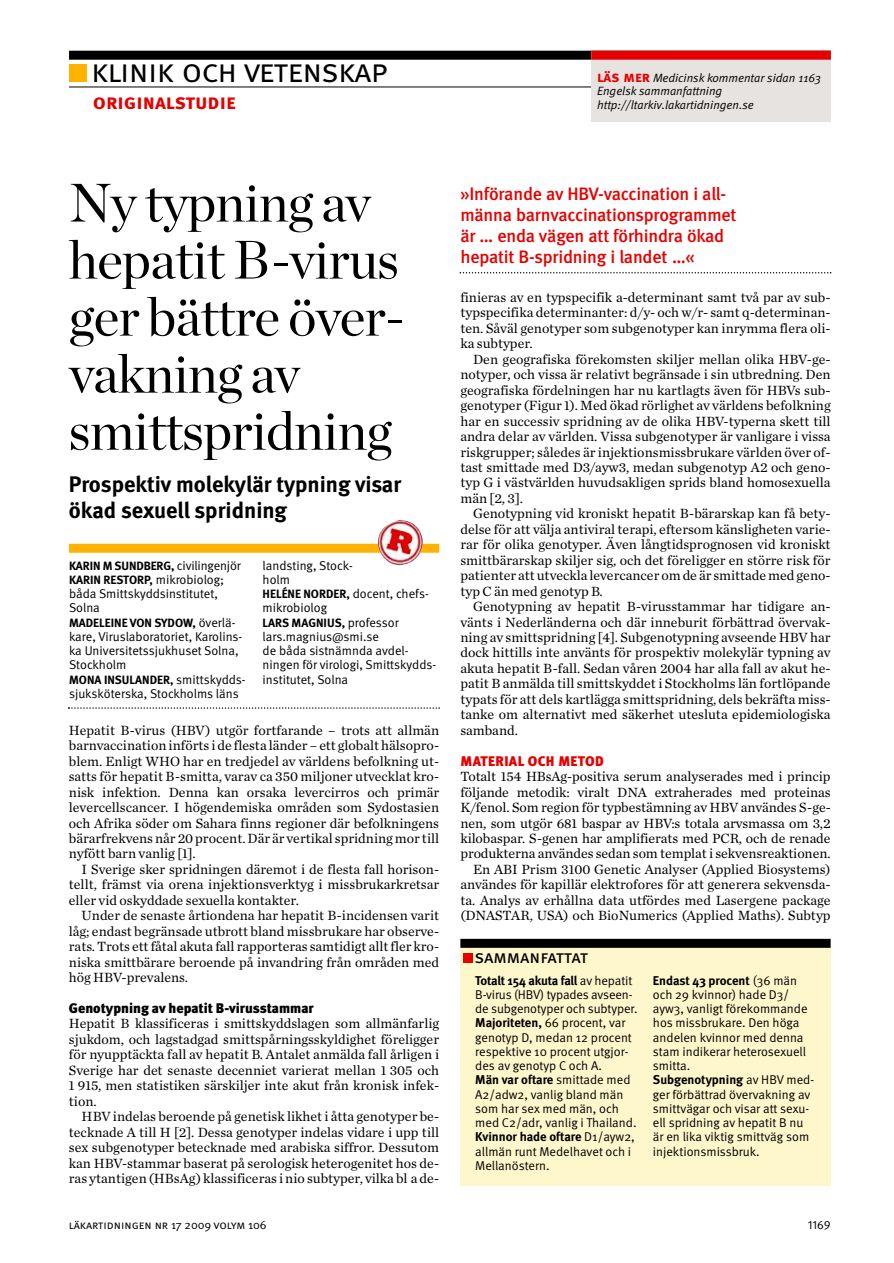
<style>
.page{position:relative;width:894px;height:1263px;background:#fff}
.page>*{position:absolute;margin:0;border:0;box-sizing:border-box;transform-origin:0 0}
.t1{font:54px/57px "Chronicle LT Display";letter-spacing:-.01em;color:#000}
.t2{font:33px "Meta LT Normal Small Caps";letter-spacing:-.015em;color:#000}
.t3{font:22.5px/25.5px "Meta LT Bold";color:#000}
.t4{font:21px "Meta LT Bold Small Caps";color:#e60000}
.t5{font:18px/21px "Meta LT Medium";letter-spacing:-.01em;color:#e60000}
.t6{font:18px "Meta LT Book Small Caps";letter-spacing:-.005em;color:#000}
.t7{font:13.95px/15.5px "Chronicle LT Text";color:#000;text-align:justify}
.t8{font:13.95px "Meta LT Black";color:#000}
.t9{font:13.95px "Meta LT Black";letter-spacing:.025em;color:#e60000}
.t10{font:12.75px/14.2px "Meta LT Normal";color:#000}
.t11{font:12.75px "Meta LT Bold";letter-spacing:-.005em;color:#000}
.t12{font:12px/14.2px "Meta LT Bold";color:#000}
.t13{font:italic 12px/13.5px "Meta LT Normal";color:#000}
.t14{font:12px "Meta LT Normal Small Caps";color:#000}
.t15{font:12px "Meta LT Normal Utilities";color:#000}
.s1{font-family:"Meta LT Bold Small Caps";font-style:normal;font-size:15px;color:#e60000}
.s2{font-family:"Meta LT Normal";font-size:12.75px}
.s3{font-family:"Meta LT Normal"}
.s4{font-family:"Meta LT Bold"}
</style>
<div class="page">
<div style="left:69px;top:51px;width:761px;height:9px;background:#000"></div>
<hr style="left:69px;top:87px;width:761px;height:1px;background:#000">
<div style="left:69px;top:64px;width:18px;height:18px;background:#ffb300"></div>
<div style="left:69px;top:543px;width:370px;height:9px;background:#ffb300"></div>
<svg style="left:68px;top:707px;width:372px;height:1px"></svg>
<img style="left:377px;top:520px;width:46px;height:46px">
<div style="left:460px;top:954px;width:370px;height:231px;background:#fff7cc"></div>
<div style="left:460px;top:938px;width:370px;height:30px;background:#fff7cc"></div>
<div style="left:460px;top:938px;width:370px;height:9px;background:#000"></div>
<div style="left:463px;top:953px;width:10px;height:9px;background:#e60000"></div>
<div style="left:591px;top:51px;width:239px;height:70px;background:#e6e3e0"></div>
<div style="left:591px;top:51px;width:239px;height:9px;background:#e60000"></div>
<svg style="left:459px;top:272px;width:372px;height:1px"></svg>
<h2 class="t2" style="left:91px;top:52px;width:298px">klinik och vetenskap</h2>
<h3 class="t4" style="left:93px;top:90px;width:144px">originalstudie</h3>
<p class="t13" style="left:597px;top:72px;width:225px"><span class="s1">läs mer</span> Medicinsk kommentar sidan 1163<br>Engelsk sammanfattning http://ltarkiv.lakartidningen.se</p>
<h1 class="t1" style="left:69px;top:179px;width:337px">Ny typning av hepatit B-virus ger bättre över&shy;vakning av smittspridning</h1>
<h3 class="t3" style="left:69px;top:473px;width:334px">Prospektiv molekylär typning visar ökad sexuell spridning</h3>
<p class="t12" style="left:69px;top:559px;width:173px">KARIN M SUNDBERG, <span class="s2">civilingenjör<br></span>KARIN RESTORP, <span class="s2">mikrobiolog;</span></p>
<p class="t10" style="left:69px;top:587px;width:150px">båda Smittskyddsinstitutet,<br>Solna</p>
<p class="t12" style="left:69px;top:616px;width:168px">MADELEINE VON SYDOW, <span class="s2">över lä -</span></p>
<p class="t10" style="left:69px;top:630px;width:175px">ka re, Viruslaboratoriet, Karo lins - ka Universitets sjuk huset Solna,<br>Stockholm</p>
<p class="t12" style="left:69px;top:673px;width:178px">MONA INSULANDER, <span class="s2">smittskydds -</span></p>
<p class="t10" style="left:69px;top:687px;width:171px">sjuksköterska, Stock holms läns</p>
<p class="t10" style="left:262px;top:559px;width:92px">landsting, Stock - holm</p>
<p class="t12" style="left:262px;top:587px;width:167px">HELÉNE NORDER, <span class="s2">docent, chefs -</span></p>
<p class="t10" style="left:262px;top:601px;width:66px">mikrobiolog</p>
<p class="t12" style="left:262px;top:616px;width:137px">LARS MAGNIUS, <span class="s2">professor</span></p>
<p class="t10" style="left:262px;top:630px;width:175px">lars.magnius@smi.se<br>de båda sist nämn da avdel - ningen för virologi, Smitt skydds - institutet, Solna</p>
<p class="t7" style="left:69px;top:723px;width:371px">Hepatit B-virus (HBV) utgör fortfarande – trots att allmän barnvaccination införts i de flesta länder – ett globalt hälsopro&shy;blem. Enligt WHO har en tredjedel av världens befolkning ut&shy;satts för hepatit B-smitta, varav ca 350 miljoner utvecklat kro&shy;nisk infektion. Denna kan orsaka levercirros och primär levercells cancer. I högendemiska områden som Sydostasien och Afrika söder om Sahara finns regioner där befolkningens bärarfrekvens når 20 procent. Där är vertikal spridning mor till nyfött barn vanlig [1].</p>
<p class="t7" style="left:69px;top:862px;width:371px;text-indent:13px">I Sverige sker spridningen däremot i de flesta fall horison&shy;tellt, främst via orena injektionsverktyg i missbrukarkretsar eller vid oskyddade sexuella kontakter.</p>
<p class="t7" style="left:69px;top:909px;width:371px;text-indent:13px">Under de senaste årtiondena har hepatit B-incidensen varit låg; endast begränsade utbrott bland missbrukare har observe&shy;rats. Trots ett fåtal akuta fall rapporteras samtidigt allt fler kro&shy;niska smittbärare beroende på invandring från områden med hög HBV-prevalens.</p>
<p class="t8" style="left:69px;top:1002px;width:246px">Genotypning av hepatit B-virusstammar</p>
<p class="t7" style="left:69px;top:1017px;width:371px">Hepatit B klassificeras i smittskyddslagen som allmänfarlig sjukdom, och lagstadgad smittspårningsskyldighet föreligger för nyupptäckta fall av hepatit B. Antalet anmälda fall årligen i Sverige har det senaste decenniet varierat mellan 1 305 och 1 915, men statistiken särskiljer inte akut från kronisk infek&shy;tion.</p>
<p class="t7" style="left:69px;top:1109px;width:371px;text-indent:13px">HBV indelas beroende på genetisk likhet i åtta genotyper be&shy;tecknade A till H [2]. Dessa genotyper indelas vidare i upp till sex subgenotyper betecknade med arabiska siffror. Dessutom kan HBV-stammar baserat på serologisk heterogenitet hos de&shy;ras ytantigen (HBsAg) klassificeras i nio subtyper, vilka bl a de-</p>
<p class="t5" style="left:460px;top:184px;width:277px">»Införande av HBV-vaccination i all&shy;männa barnvaccinationsprogrammet är … enda vägen att förhindra ökad hepatit B-spridning i landet …«</p>
<p class="t7" style="left:460px;top:291px;width:372px">finieras av en typspecifik a-determinant samt två par av sub&shy;typspecifika determinanter: d/y- och w/r- samt q-determinan&shy;ten. Såväl genotyper som subgenotyper kan inrymma flera oli&shy;ka subtyper.</p>
<p class="t7" style="left:460px;top:352px;width:371px;text-indent:13px">Den geografiska förekomsten skiljer mellan olika HBV-ge&shy;notyper, och vissa är relativt begränsade i sin utbredning. Den geografiska fördelningen har nu kartlagts även för HBVs sub&shy;genotyper (Figur 1). Med ökad rörlighet av världens befolkning har en successiv spridning av de olika HBV-typerna skett till andra delar av världen. Vissa subgenotyper är vanligare i vissa riskgrupper; således är injektionsmissbrukare världen över of&shy;tast smittade med D3/ayw3, medan subgenotyp A2 och geno&shy;typ G i västvärlden huvudsakligen sprids bland homosexuella män [2, 3].</p>
<p class="t7" style="left:460px;top:507px;width:371px;text-indent:13px">Genotypning vid kroniskt hepatit B-bärarskap kan få bety&shy;delse för att välja antiviral terapi, eftersom känsligheten varie&shy;rar för olika genotyper. Även långtidsprognosen vid kroniskt smittbärarskap skiljer sig, och det föreligger en större risk för patienter att utveckla levercancer om de är smittade med geno&shy;typ C än med genotyp B.</p>
<p class="t7" style="left:460px;top:600px;width:371px;text-indent:13px">Genotypning av hepatit B-virusstammar har tidigare an&shy;vänts i Nederländerna och där inneburit förbättrad övervak&shy;ning av smittspridning [4]. Subgenotypning avseende HBV har dock hittills inte använts för prospektiv molekylär typning av akuta hepatit B-fall. Sedan våren 2004 har alla fall av akut he&shy;patit B anmälda till smittskyddet i Stockholms län fortlöpande typats för att dels kartlägga smittspridning, dels bekräfta miss&shy;tanke om alternativt med säkerhet utesluta epidemiologiska samband.</p>
<p class="t9" style="left:460px;top:755px;width:145px">MATERIAL OCH METOD</p>
<p class="t7" style="left:460px;top:770px;width:372px;text-align:right">Totalt 154 HBsAg-positiva serum analyserades med i princip följande metodik: viralt DNA extraherades med proteinas K/fenol. Som region för typbestämning av HBV användes S-ge&shy;nen, som utgör 681 baspar av HBV:s totala arvsmassa om 3,2 kilobaspar. S-genen har amplifierats med PCR, och de renade produkterna användes sedan som templat i sekvensreaktionen.<br>En ABI Prism 3100 Genetic Analyser (Applied Biosystems) användes för kapillär elektrofores för att generera sekvensda&shy;ta. Analys av erhållna data utfördes med Lasergene package (DNASTAR, USA) och BioNumerics (Applied Maths). Subtyp</p>
<p class="t6" style="left:474px;top:946px;width:115px">sammanfattat</p>
<p class="t11" style="left:475px;top:975px;width:158px">Totalt 154 akuta fall <span class="s3">av hepatit</span></p>
<p class="t10" style="left:475px;top:988px;width:164px">B-virus (HBV) typades avseen&shy;de subgenotyper och subtyper.<br><span class="s4">Majoriteten,</span> 66 procent, var genotyp D, medan 12 procent respektive 10 procent utgjor&shy;des av genotyp C och A.</p>
<p class="t11" style="left:475px;top:1074px;width:157px">Män var oftare <span class="s3">smittade med</span></p>
<p class="t10" style="left:475px;top:1088px;width:163px">A2/adw2, vanlig bland män som har sex med män, och med C2/adr, vanlig i Thailand.</p>
<p class="t11" style="left:475px;top:1131px;width:161px">Kvinnor hade oftare <span class="s3">D1/ayw2,</span></p>
<p class="t10" style="left:475px;top:1145px;width:157px">allmän runt Medelhavet och i<br>Mellanöstern.</p>
<p class="t11" style="left:652px;top:975px;width:146px">Endast 43 procent <span class="s3">(36 män</span></p>
<p class="t10" style="left:652px;top:988px;width:156px">och 29 kvinnor) hade D3/ ayw3, vanligt förekommande hos missbrukare. Den höga andelen kvinnor med denna stam indikerar heterosexuell smitta.</p>
<p class="t11" style="left:652px;top:1074px;width:163px">Subgenotypning <span class="s3">av HBV med-</span></p>
<p class="t10" style="left:652px;top:1088px;width:159px">ger förbättrad övervakning av smittvägar och visar att sexu&shy;ell spridning av hepatit B nu är en lika viktig smittväg som injektionsmissbruk.</p>
<p class="t14" style="left:69px;top:1218px;width:199px">läkartidningen nr 17 2009 volym 106</p>
<p class="t15" style="left:807px;top:1218px;width:24px">1169</p>
</div>
